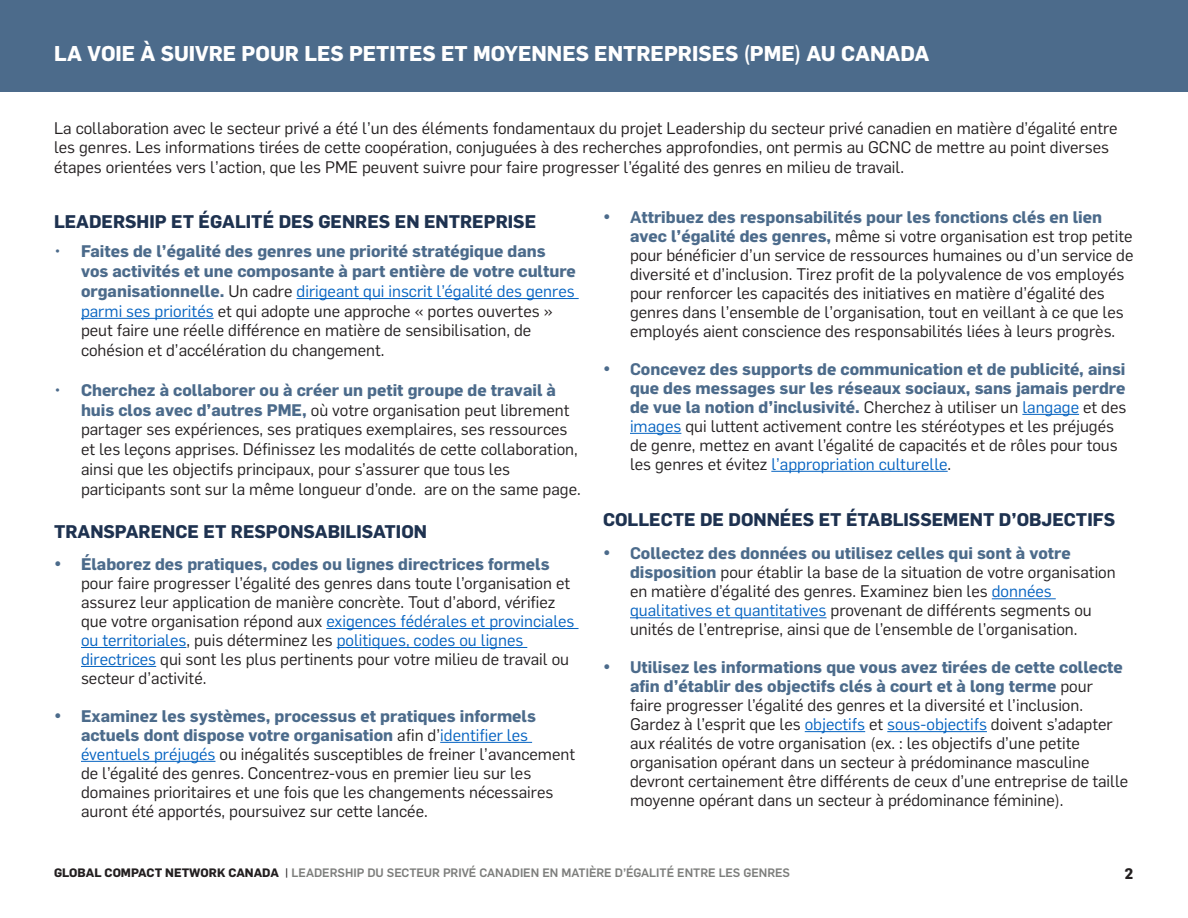
<style>
.page{position:relative;width:1188px;height:918px;background:#fff}
.page>*{position:absolute;margin:0;border:0;box-sizing:border-box;transform-origin:0 0}
.t1{font:700 21px "Flama";color:#fff}
.t2{font:700 18px "Flama";color:#1e3250}
.t3{font:16.5px/18.9px "Flama";color:#231f20}
.t4{font:700 15px "Flama";color:#231f20}
.t5{font:500 12px "Flama";color:#7d7e7c}
.s1{font-weight:700;color:#4c6b8b}
.s2{color:#0563c1}
.s3{color:#4c6b8b}
.s4{font-weight:600;color:#4c6b8b}
.s5{font-weight:700;color:#231f20}
.s6{font-family:"Flama Basic";font-weight:400;color:#231f20}
</style>
<div class="page">
<div style="left:0;top:0;width:1188px;height:92px;background:#4c6b8b"></div>
<hr style="left:297px;top:298px;width:282px;height:1px;background:#0563c1">
<hr style="left:81px;top:318px;width:133px;height:1px;background:#0563c1">
<hr style="left:326px;top:628px;width:253px;height:1px;background:#0563c1">
<hr style="left:81px;top:647px;width:105px;height:1px;background:#0563c1">
<hr style="left:337px;top:647px;width:190px;height:1px;background:#0563c1">
<hr style="left:81px;top:666px;width:75px;height:1px;background:#0563c1">
<hr style="left:440px;top:742px;width:92px;height:1px;background:#0563c1">
<hr style="left:81px;top:761px;width:135px;height:1px;background:#0563c1">
<hr style="left:992px;top:598px;width:64px;height:1px;background:#0563c1">
<hr style="left:630px;top:617px;width:197px;height:1px;background:#0563c1">
<hr style="left:805px;top:731px;width:60px;height:1px;background:#0563c1">
<hr style="left:887px;top:731px;width:100px;height:1px;background:#0563c1">
<hr style="left:1022px;top:414px;width:57px;height:1px;background:#0563c1">
<hr style="left:630px;top:433px;width:51px;height:1px;background:#0563c1">
<hr style="left:771px;top:471px;width:177px;height:1px;background:#0563c1">
<p class="t1" style="left:54px;top:41px;width:877px">LA VOIE À SUIVRE POUR LES PETITES ET MOYENNES ENTREPRISES (PME) AU CANADA</p>
<p class="t3" style="left:54px;top:117px;width:1065px;line-height:19.8px">La collaboration avec le secteur privé a été l’un des éléments fondamentaux du projet Leadership du secteur privé canadien en matière d’égalité entre les genres. Les informations tirées de cette coopération, conjuguées à des recherches approfondies, ont permis au GCNC de mettre au point diverses étapes orientées vers l’action, que les PME peuvent suivre pour faire progresser l’égalité des genres en milieu de travail.</p>
<p class="t2" style="left:54px;top:210px;width:484px">LEADERSHIP ET ÉGALITÉ DES GENRES EN ENTREPRISE</p>
<p class="t3" style="left:81px;top:241px;width:496px;line-height:19.8px;text-indent:-27px"><span class="s1">• Faites de l’égalité des genres une priorité stratégique dans vos activités et une composante à part entière de votre culture organisationnelle.</span> Un cadre <span class="s2">dirigeant qui inscrit l’égalité des genres parmi ses priorités</span> et qui adopte une approche « portes ouvertes » peut faire une réelle différence en matière de sensibilisation, de cohésion et d’accélération du changement.</p>
<p class="t3" style="left:81px;top:379px;width:501px;line-height:19.8px;text-indent:-27px"><span class="s1">• Cherchez à collaborer ou à créer un petit groupe de travail à huis clos avec d’autres PME,</span> où votre organisation peut librement partager ses expériences, ses pratiques exemplaires, ses ressources et les leçons apprises. Définissez les modalités de cette collaboration, ainsi que les objectifs principaux, pour s’assurer que tous les participants sont sur la même longueur d’onde. are on the same page.</p>
<p class="t2" style="left:54px;top:521px;width:375px">TRANSPARENCE ET RESPONSABILISATION</p>
<p class="t3" style="left:81px;top:554px;width:495px;text-indent:-27px"><span class="s3">•</span> <span class="s1">Élaborez des pratiques, codes ou lignes directrices formels </span>pour faire progresser l’égalité des genres dans toute l’organisation et assurez leur application de manière concrète. Tout d’abord, vérifiez que votre organisation répond aux <span class="s2">exigences fédérales et provinciales ou territoriales</span>, puis déterminez les <span class="s2">politiques, codes ou lignes directrices</span> qui sont les plus pertinents pour votre milieu de travail ou secteur d’activité.</p>
<p class="t3" style="left:81px;top:705px;width:496px;text-indent:-27px"><span class="s3">•</span> <span class="s1">Examinez les systèmes, processus et pratiques informels actuels dont dispose votre organisation</span> afin d’<span class="s2">identifier les éventuels préjugés</span> ou inégalités susceptibles de freiner l’avancement de l’égalité des genres. Concentrez-vous en premier lieu sur les domaines prioritaires et une fois que les changements nécessaires auront été apportés, poursuivez sur cette lancée.</p>
<p class="t3" style="left:630px;top:207px;width:505px;text-indent:-27px"><span class="s3">•</span> <span class="s4">A</span><span class="s1">ttribuez des responsabilités pour les fonctions clés en lien avec l’égalité des genres,</span> même si votre organisation est trop petite pour bénéficier d’un service de ressources humaines ou d’un service de diversité et d’inclusion. Tirez profit de la polyvalence de vos employés pour renforcer les capacités des initiatives en matière d’égalité des genres dans l’ensemble de l’organisation, tout en veillant à ce que les employés aient conscience des responsabilités liées à leurs progrès.</p>
<p class="t3" style="left:630px;top:358px;width:498px;text-indent:-27px"><span class="s3">•</span> <span class="s4">C</span><span class="s1">oncevez des supports de communication et de publicité, ainsi que des messages sur les réseaux sociaux, sans jamais perdre de vue la notion d’inclusivité.</span> Cherchez à utiliser un <span class="s2">langage</span> et des <span class="s2">images</span> qui luttent activement contre les stéréotypes et les préjugés de genre, mettez en avant l’égalité de capacités et de rôles pour tous les genres et évitez <span class="s2">l’appropriation culturelle</span>.</p>
<p class="t2" style="left:603px;top:508px;width:514px">COLLECTE DE DONNÉES ET ÉTABLISSEMENT D’OBJECTIFS</p>
<p class="t3" style="left:630px;top:543px;width:487px;text-indent:-27px"><span class="s3">•</span> <span class="s4">C</span><span class="s1">ollectez des données ou utilisez celles qui sont à votre disposition</span> pour établir la base de la situation de votre organisation en matière d’égalité des genres. Examinez bien les <span class="s2">données qualitatives et quantitatives</span> provenant de différents segments ou unités de l’entreprise, ainsi que de l’ensemble de l’organisation.</p>
<p class="t3" style="left:630px;top:657px;width:500px;text-indent:-27px"><span class="s3">•</span> <span class="s4">U</span><span class="s1">tilisez les informations que vous avez tirées de cette collecte afin d’établir des objectifs clés à court et à long terme</span> pour faire progresser l’égalité des genres et la diversité et l’inclusion.<br>Gardez à l’esprit que les <span class="s2">objectifs</span> et <span class="s2">sous-objectifs</span> doivent s’adapter aux réalités de votre organisation (ex. : les objectifs d’une petite organisation opérant dans un secteur à prédominance masculine devront certainement être différents de ceux d’une entreprise de taille moyenne opérant dans un secteur à prédominance féminine).</p>
<p class="t5" style="left:54px;top:864px;width:738px"><span class="s5">GLOBAL COMPACT NETWORK CANADA</span> <span class="s6">|</span> LEADERSHIP DU SECTEUR PRIVÉ CANADIEN EN MATIÈRE D’ÉGALITÉ ENTRE LES GENRES</p>
<p class="t4" style="left:1125px;top:864px;width:10px">2</p>
</div>
